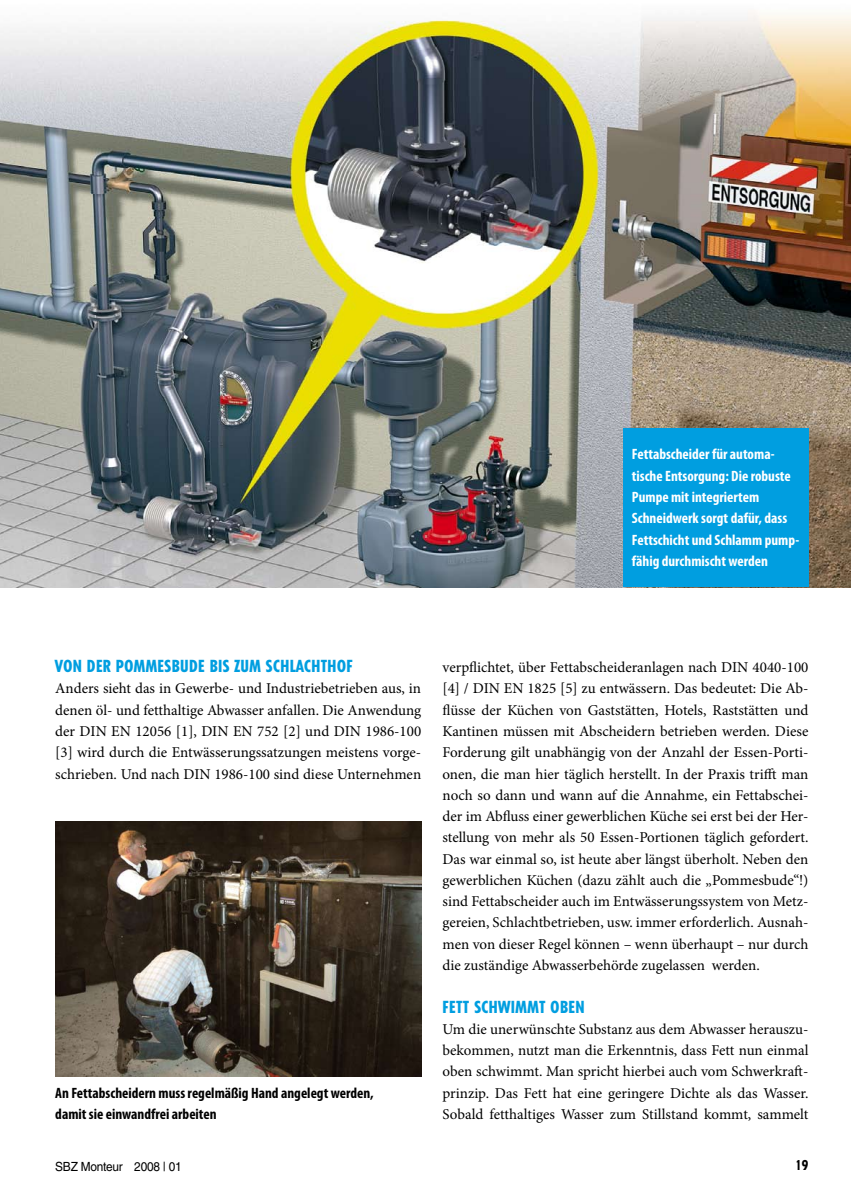
<style>
.page{position:relative;width:851px;height:1204px;background:#fff}
.page>*{position:absolute;margin:0;border:0;box-sizing:border-box;transform-origin:0 0}
.t1{font:800 condensed 16.5px "Tempo Std";letter-spacing:.03em;color:#009ee0}
.t2{font:15px/21.3px "Minion Pro";color:#000;text-align:justify}
.t3{font:700 condensed 15px/21.3px "Myriad Pro";color:#fff}
.t4{font:700 condensed 15px/21.3px "Myriad Pro";color:#000}
.t5{font:800 condensed 13.5px "Tempo Std";color:#000}
.t6{font:12.6px "Helvetica LT Std";letter-spacing:-.02em;color:#000;scale:.94 1}
</style>
<div class="page">
<img style="left:0;top:12px;width:850px;height:575px">
<img style="left:55px;top:821px;width:366px;height:255px">
<div style="left:623px;top:428px;width:185px;height:159px;background:#009ee0"></div>
<p class="t3" style="left:631px;top:443px;width:169px">Fettabscheider für automa&shy;tische Entsorgung: Die robuste<br>Pumpe mit integriertem<br>Schneidwerk sorgt dafür, dass<br>Fettschicht und Schlamm pump&shy;fähig durchmischt werden</p>
<p class="t1" style="left:55px;top:655px;width:298px">VON DER POMMESBUDE BIS ZUM SCHLACHTHOF</p>
<p class="t2" style="left:55px;top:678px;width:367px">Anders sieht das in Gewerbe- und Industriebetrieben aus, in denen öl- und fetthaltige Abwasser anfallen. Die Anwendung der DIN EN 12056 [1], DIN EN 752 [2] und DIN 1986-100 [3] wird durch die Entwässerungssatzungen meistens vorge&shy;schrieben. Und nach DIN 1986-100 sind diese Unternehmen</p>
<p class="t4" style="left:55px;top:1081px;width:320px">An Fettabscheidern muss regelmäßig Hand angelegt werden, damit sie einwandfrei arbeiten</p>
<p class="t2" style="left:442px;top:656px;width:367px">verpflichtet, über Fettabscheideranlagen nach DIN 4040-100 [4] / DIN EN 1825 [5] zu entwässern. Das bedeutet: Die Ab&shy;flüsse der Küchen von Gaststätten, Hotels, Raststätten und Kantinen müssen mit Abscheidern betrieben werden. Diese Forderung gilt unabhängig von der Anzahl der Essen-Porti&shy;onen, die man hier täglich herstellt. In der Praxis trifft man noch so dann und wann auf die Annahme, ein Fettabschei&shy;der im Abfluss einer gewerblichen Küche sei erst bei der Her&shy;stellung von mehr als 50 Essen-Portionen täglich gefordert.<br>Das war einmal so, ist heute aber längst überholt. Neben den gewerblichen Küchen (dazu zählt auch die „Pommesbude“!) sind Fettabscheider auch im Entwässerungssystem von Metz&shy;gereien, Schlachtbetrieben, usw. immer erforderlich. Ausnah&shy;men von dieser Regel können – wenn überhaupt – nur durch die zuständige Abwasserbehörde zugelassen werden.</p>
<p class="t1" style="left:442px;top:996px;width:143px">FETT SCHWIMMT OBEN</p>
<p class="t2" style="left:442px;top:1018px;width:367px">Um die unerwünschte Substanz aus dem Abwasser herauszu&shy;bekommen, nutzt man die Erkenntnis, dass Fett nun einmal oben schwimmt. Man spricht hierbei auch vom Schwerkraft&shy;prinzip. Das Fett hat eine geringere Dichte als das Wasser.<br>Sobald fetthaltiges Wasser zum Stillstand kommt, sammelt</p>
<p class="t6" style="left:55px;top:1159px;width:136px">SBZ Monteur 2008 | 01</p>
<p class="t5" style="left:795px;top:1156px;width:14px">19</p>
</div>
